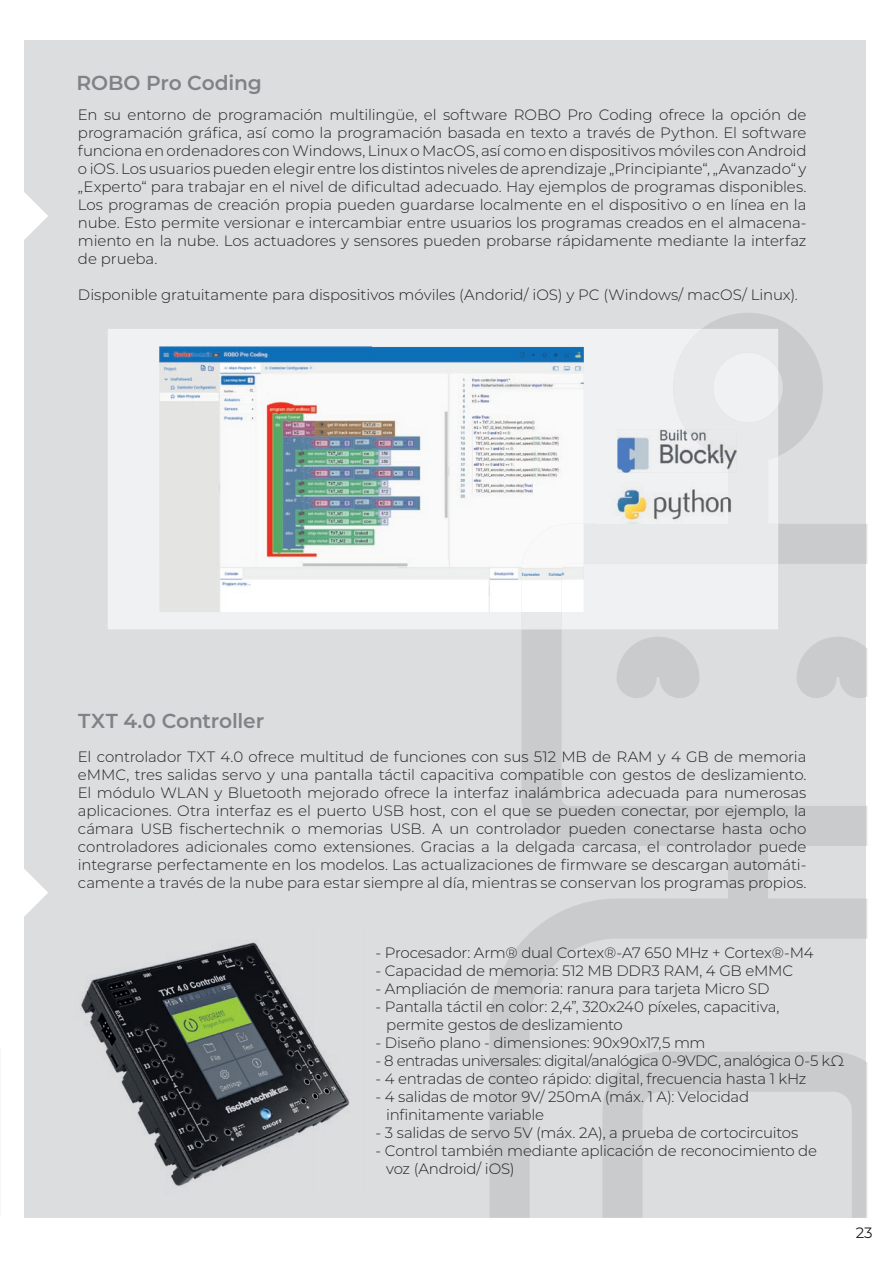
<style>
.page{position:relative;width:893px;height:1263px;background:#fff}
.page>*{position:absolute;margin:0;border:0;box-sizing:border-box;transform-origin:0 0}
.t1{font:600 20.25px "Montserrat";letter-spacing:-.01em;color:#808285}
.t2{font:300 15px/18px "Montserrat";letter-spacing:-.015em;color:#231f20}
.t3{font:300 15px "Montserrat";letter-spacing:-.035em;color:#231f20}
.t4{font:15px "Montserrat";color:#231f20}
</style>
<div class="page">
<div style="left:24px;top:40px;width:842px;height:1177px;background:#dcdddf"></div>
<hr style="left:866px;top:524px;width:1px;height:40px;background:#e6e7e9">
<hr style="left:866px;top:806px;width:1px;height:40px;background:#e6e7e9">
<hr style="left:866px;top:898px;width:1px;height:40px;background:#e6e7e9">
<svg style="left:490px;top:313px;width:376px;height:904px"></svg>
<svg style="left:602px;top:1052px;width:265px;height:165px"></svg>
<svg style="left:797px;top:637px;width:70px;height:61px"></svg>
<svg style="left:617px;top:637px;width:82px;height:61px"></svg>
<svg style="left:24px;top:192px;width:24px;height:48px"></svg>
<svg style="left:24px;top:869px;width:24px;height:47px"></svg>
<div style="left:108px;top:329px;width:414px;height:300px;background:#f0f1f2"></div>
<div style="left:522px;top:329px;width:256px;height:300px;background:#f0f1f2"></div>
<img style="left:81px;top:942px;width:269px;height:244px">
<img style="left:160px;top:347px;width:424px;height:265px">
<img style="left:522px;top:524px;width:62px;height:88px">
<img style="left:598px;top:482px;width:153px;height:41px">
<img style="left:617px;top:430px;width:69px;height:43px">
<img style="left:686px;top:430px;width:50px;height:43px">
<h1 class="t1" style="left:77px;top:68px;width:187px">ROBO Pro Coding</h1>
<p class="t2" style="left:78px;top:105px;width:730px;text-align:justify">En su entorno de programación multilingüe, el software ROBO Pro Coding ofrece la opción de programación gráfica, así como la programación basada en texto a través de Python. El software funciona en ordenadores con Windows, Linux o MacOS, así como en dispositivos móviles con Android o iOS. Los usuarios pueden elegir entre los distintos niveles de aprendizaje „Principiante“, „Avanzado“ y „Experto“ para trabajar en el nivel de dificultad adecuado. Hay ejemplos de programas disponibles.<br>Los programas de creación propia pueden guardarse localmente en el dispositivo o en línea en la nube. Esto permite versionar e intercambiar entre usuarios los programas creados en el almacena&shy;miento en la nube. Los actuadores y sensores pueden probarse rápidamente mediante la interfaz de prueba.</p>
<p class="t2" style="left:78px;top:285px;width:721px">Disponible gratuitamente para dispositivos móviles (Andorid/ iOS) y PC (Windows/ macOS/ Linux).</p>
<h1 class="t1" style="left:78px;top:706px;width:187px">TXT 4.0 Controller</h1>
<p class="t2" style="left:78px;top:747px;width:730px;text-align:justify">El controlador TXT 4.0 ofrece multitud de funciones con sus 512 MB de RAM y 4 GB de memoria eMMC, tres salidas servo y una pantalla táctil capacitiva compatible con gestos de deslizamiento.<br>El módulo WLAN y Bluetooth mejorado ofrece la interfaz inalámbrica adecuada para numerosas aplicaciones. Otra interfaz es el puerto USB host, con el que se pueden conectar, por ejemplo, la cámara USB fischertechnik o memorias USB. A un controlador pueden conectarse hasta ocho controladores adicionales como extensiones. Gracias a la delgada carcasa, el controlador puede integrarse perfectamente en los modelos. Las actualizaciones de firmware se descargan automáti&shy;camente a través de la nube para estar siempre al día, mientras se conservan los programas propios.</p>
<p class="t2" style="left:376px;top:943px;width:439px">- Procesador: Arm® dual Cortex®-A7 650 MHz + Cortex®-M4</p>
<p class="t2" style="left:376px;top:961px;width:419px">- Capacidad de memoria: 512 MB DDR3 RAM, 4 GB eMMC</p>
<p class="t2" style="left:376px;top:979px;width:395px">- Ampliación de memoria: ranura para tarjeta Micro SD</p>
<p class="t2" style="left:386px;top:997px;width:395px;text-indent:-11px">- Pantalla táctil en color: 2,4”, 320x240 píxeles, capacitiva, permite gestos de deslizamiento</p>
<p class="t2" style="left:376px;top:1033px;width:331px">- Diseño plano - dimensiones: 90x90x17,5 mm</p>
<p class="t3" style="left:376px;top:1050px;width:470px">- 8 entradas universales: digital/analógica 0-9VDC, analógica 0-5 kΩ</p>
<p class="t2" style="left:376px;top:1069px;width:432px">- 4 entradas de conteo rápido: digital, frecuencia hasta 1 kHz</p>
<p class="t2" style="left:386px;top:1087px;width:364px;text-indent:-11px">- 4 salidas de motor 9V/ 250mA (máx. 1 A): Velocidad infinitamente variable</p>
<p class="t2" style="left:376px;top:1123px;width:424px">- 3 salidas de servo 5V (máx. 2A), a prueba de cortocircuitos</p>
<p class="t2" style="left:386px;top:1141px;width:432px;text-indent:-11px">- Control también mediante aplicación de reconocimiento de voz (Android/ iOS)</p>
<p class="t4" style="left:856px;top:1222px;width:18px">23</p>
</div>
